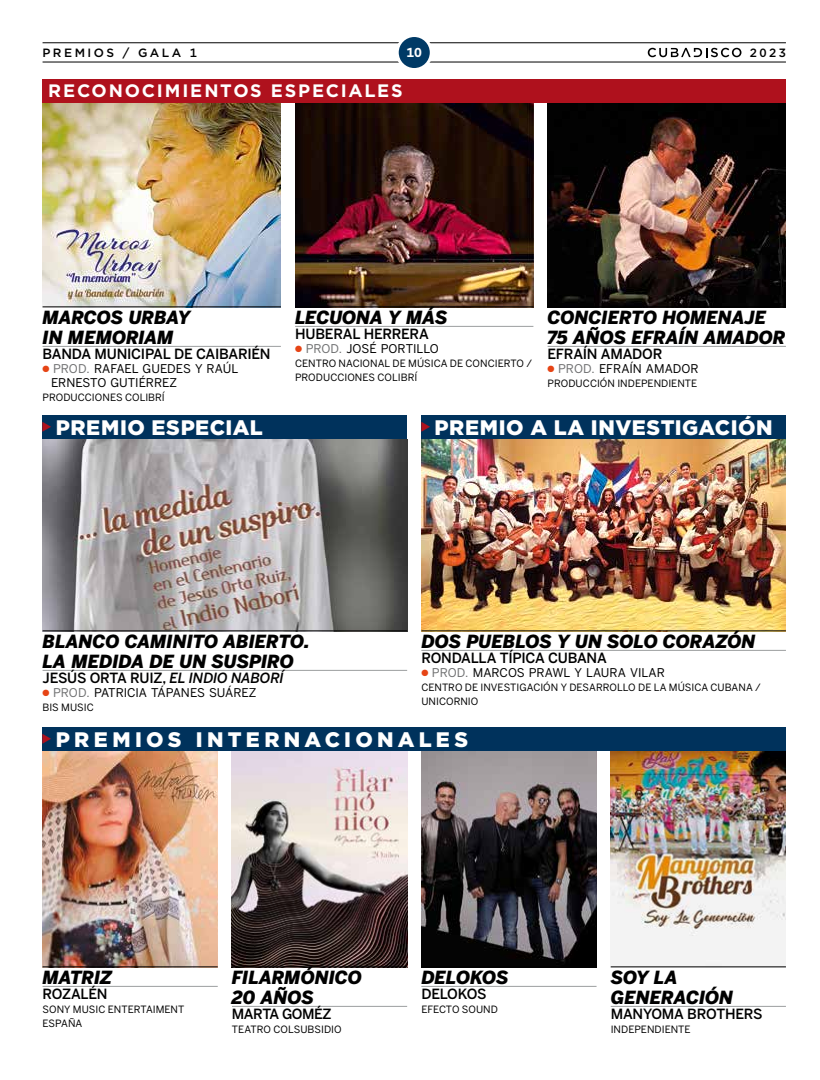
<style>
.page{position:relative;width:820px;height:1080px;background:#fff}
.page>*{position:absolute;margin:0;border:0;box-sizing:border-box;transform-origin:0 0}
.t1{font:900 21px "Gotham";letter-spacing:.035em;color:#fff}
.t2{font:900 21px "Gotham";letter-spacing:.205em;color:#fff}
.t3{font:italic 900 18px/20px "Benton Sans";letter-spacing:-.01em;color:#000}
.t4{font:700 18px "Gotham";letter-spacing:.1em;color:#fff}
.t5{font:500 14px "Benton Sans";letter-spacing:-.02em;color:#000}
.t6{font:700 13px "Gotham";color:#fff}
.t7{font:12px/14px "Benton Sans";letter-spacing:-.005em;color:#000}
.t8{font:500 12px "Gotham";letter-spacing:.2em;color:#000}
.t9{font:10px/14px "Benton Sans";color:#000}
.s1{color:#707172}
.s2{font-style:italic}
</style>
<div class="page">
<hr style="left:43px;top:62px;width:742px;height:1px;background:#000">
<hr style="left:43px;top:43px;width:742px;height:1px;background:#000">
<div style="left:397px;top:36px;width:34px;height:34px;background:#003a66;border-radius:50%"></div>
<div style="left:395px;top:34px;width:37px;height:37px;border:3px solid #fff;border-radius:50%"></div>
<svg style="left:647px;top:48px;width:94px;height:9px"></svg>
<img style="left:43px;top:103px;width:238px;height:203px">
<img style="left:295px;top:103px;width:238px;height:203px">
<img style="left:547px;top:103px;width:238px;height:203px">
<div style="left:43px;top:79px;width:742px;height:24px;background:#af111d"></div>
<hr style="left:43px;top:306px;width:238px;height:1px;background:#000">
<hr style="left:43px;top:346px;width:238px;height:1px;background:#9c9e9f">
<hr style="left:295px;top:306px;width:238px;height:1px;background:#000">
<hr style="left:295px;top:326px;width:238px;height:1px;background:#9c9e9f">
<hr style="left:547px;top:306px;width:238px;height:1px;background:#000">
<hr style="left:547px;top:346px;width:238px;height:1px;background:#9c9e9f">
<img style="left:43px;top:751px;width:175px;height:215px">
<img style="left:232px;top:751px;width:175px;height:215px">
<img style="left:421px;top:751px;width:175px;height:215px">
<img style="left:610px;top:751px;width:175px;height:215px">
<hr style="left:43px;top:966px;width:175px;height:1px;background:#000">
<hr style="left:43px;top:986px;width:175px;height:1px;background:#9c9e9f">
<div style="left:43px;top:727px;width:742px;height:24px;background:#00325c"></div>
<hr style="left:232px;top:966px;width:175px;height:1px;background:#000">
<hr style="left:232px;top:1006px;width:175px;height:1px;background:#9c9e9f">
<hr style="left:421px;top:966px;width:175px;height:1px;background:#000">
<hr style="left:421px;top:986px;width:175px;height:1px;background:#9c9e9f">
<hr style="left:610px;top:966px;width:175px;height:1px;background:#000">
<hr style="left:610px;top:1006px;width:175px;height:1px;background:#9c9e9f">
<img style="left:43px;top:439px;width:364px;height:191px">
<img style="left:421px;top:439px;width:364px;height:193px">
<hr style="left:421px;top:630px;width:364px;height:1px;background:#000">
<hr style="left:421px;top:650px;width:364px;height:1px;background:#9c9e9f">
<hr style="left:43px;top:630px;width:364px;height:1px;background:#000">
<hr style="left:43px;top:670px;width:364px;height:1px;background:#9c9e9f">
<div style="left:421px;top:415px;width:364px;height:24px;background:#00325c"></div>
<div style="left:43px;top:415px;width:364px;height:24px;background:#00325c"></div>
<p class="t8" style="left:43px;top:45px;width:156px">PREMIOS / GALA 1</p>
<h3 class="t6" style="left:406px;top:43px;width:17px">10</h3>
<p class="t8" style="left:749px;top:44px;width:38px">2023</p>
<h2 class="t4" style="left:48px;top:79px;width:356px">RECONOCIMIENTOS ESPECIALES</h2>
<h2 class="t3" style="left:43px;top:307px;width:149px">MARCOS URBAY<br>IN MEMORIAM</h2>
<h3 class="t5" style="left:43px;top:345px;width:229px">BANDA MUNICIPAL DE CAIBARIÉN</h3>
<p class="t7" style="left:51px;top:361px;width:188px"><span class="s1">PROD.</span> RAFAEL GUEDES Y RAÚL<br>ERNESTO GUTIÉRREZ</p>
<p class="t9" style="left:43px;top:390px;width:124px">PRODUCCIONES COLIBRÍ</p>
<h2 class="t3" style="left:295px;top:307px;width:154px">LECUONA Y MÁS</h2>
<h3 class="t5" style="left:295px;top:325px;width:135px">HUBERAL HERRERA</h3>
<p class="t7" style="left:305px;top:341px;width:134px"><span class="s1">PROD.</span> JOSÉ PORTILLO</p>
<p class="t9" style="left:295px;top:356px;width:238px">CENTRO NACIONAL DE MÚSICA DE CONCIERTO /<br>PRODUCCIONES COLIBRÍ</p>
<h2 class="t3" style="left:547px;top:307px;width:239px">CONCIERTO HOMENAJE<br>75 AÑOS EFRAÍN AMADOR</h2>
<h3 class="t5" style="left:547px;top:345px;width:116px">EFRAÍN AMADOR</h3>
<p class="t7" style="left:558px;top:361px;width:142px"><span class="s1">PROD.</span> EFRAÍN AMADOR</p>
<p class="t9" style="left:547px;top:376px;width:151px">PRODUCCIÓN INDEPENDIENTE</p>
<h1 class="t1" style="left:56px;top:413px;width:208px">PREMIO ESPECIAL</h1>
<h1 class="t1" style="left:434px;top:413px;width:339px">PREMIO A LA INVESTIGACIÓN</h1>
<h2 class="t3" style="left:43px;top:631px;width:268px">BLANCO CAMINITO ABIERTO.<br>LA MEDIDA DE UN SUSPIRO</h2>
<h3 class="t5" style="left:43px;top:669px;width:243px">JESÚS ORTA RUIZ, <span class="s2">EL INDIO NABORÍ</span></h3>
<p class="t7" style="left:53px;top:685px;width:205px"><span class="s1">PROD.</span> PATRICIA TÁPANES SUÁREZ</p>
<p class="t9" style="left:43px;top:700px;width:53px">BIS MUSIC</p>
<h2 class="t3" style="left:421px;top:631px;width:335px">DOS PUEBLOS Y UN SOLO CORAZÓN</h2>
<h3 class="t5" style="left:421px;top:649px;width:187px">RONDALLA TÍPICA CUBANA</h3>
<p class="t7" style="left:432px;top:665px;width:234px"><span class="s1">PROD.</span> MARCOS PRAWL Y LAURA VILAR</p>
<p class="t9" style="left:421px;top:680px;width:341px">CENTRO DE INVESTIGACIÓN Y DESARROLLO DE LA MÚSICA CUBANA /<br>UNICORNIO</p>
<h1 class="t2" style="left:56px;top:725px;width:414px">PREMIOS INTERNACIONALES</h1>
<h2 class="t3" style="left:43px;top:967px;width:71px">MATRIZ</h2>
<h3 class="t5" style="left:43px;top:985px;width:66px">ROZALÉN</h3>
<p class="t9" style="left:43px;top:1002px;width:143px">SONY MUSIC ENTERTAIMENT<br>ESPAÑA</p>
<h2 class="t3" style="left:232px;top:967px;width:131px">FILARMÓNICO<br>20 AÑOS</h2>
<h3 class="t5" style="left:232px;top:1005px;width:101px">MARTA GOMÉZ</h3>
<p class="t9" style="left:232px;top:1022px;width:111px">TEATRO COLSUBSIDIO</p>
<h2 class="t3" style="left:421px;top:967px;width:89px">DELOKOS</h2>
<h3 class="t5" style="left:421px;top:985px;width:67px">DELOKOS</h3>
<p class="t9" style="left:421px;top:1002px;width:78px">EFECTO SOUND</p>
<h2 class="t3" style="left:610px;top:967px;width:124px">SOY LA<br>GENERACIÓN</h2>
<h3 class="t5" style="left:610px;top:1005px;width:153px">MANYOMA BROTHERS</h3>
<p class="t9" style="left:610px;top:1022px;width:81px">INDEPENDIENTE</p>
</div>
